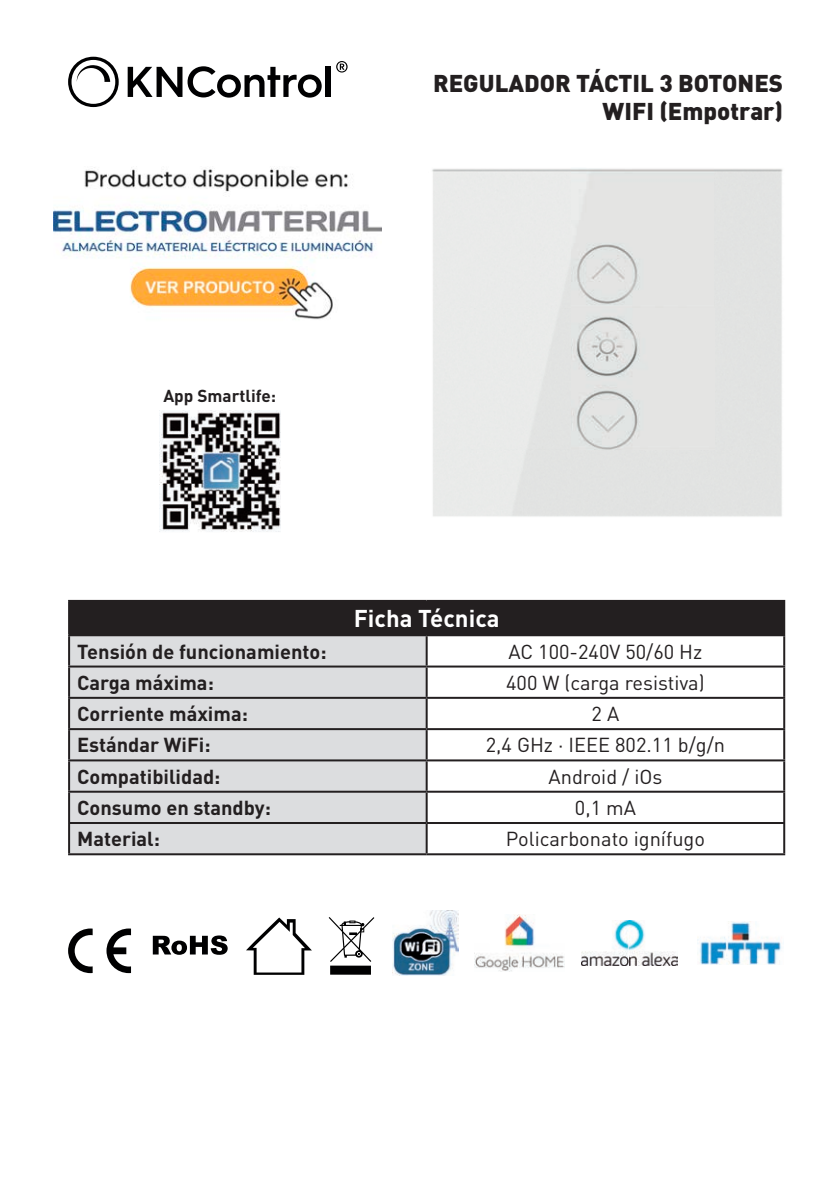
<style>
.page{position:relative;width:840px;height:1191px;background:#fff}
.page>*{position:absolute;margin:0;border:0;box-sizing:border-box;transform-origin:0 0}
.t1{font:900 24px/28px "DIN Pro";color:#231f20;text-align:right}
.t2{font:700 24px "DIN Pro";color:#fff}
.t3{font:700 20px "DIN Pro";color:#231f20}
.t4{font:20px "DIN Pro";color:#231f20}
.t5{font:700 17.2px "DIN Pro";color:#231f20}
</style>
<div class="page">
<div style="left:69px;top:601px;width:714px;height:34px;background:#231f20"></div>
<div style="left:70px;top:636px;width:355px;height:217px;background:#dcdddf"></div>
<hr style="left:68px;top:600px;width:358px;height:2px;background:#231f20">
<hr style="left:68px;top:602px;width:2px;height:32px;background:#231f20">
<hr style="left:426px;top:600px;width:358px;height:2px;background:#231f20">
<hr style="left:782px;top:602px;width:2px;height:32px;background:#231f20">
<hr style="left:68px;top:634px;width:358px;height:2px;background:#231f20">
<hr style="left:68px;top:636px;width:2px;height:29px;background:#231f20">
<hr style="left:426px;top:634px;width:358px;height:2px;background:#231f20">
<hr style="left:425px;top:636px;width:2px;height:29px;background:#231f20">
<hr style="left:782px;top:636px;width:2px;height:29px;background:#231f20">
<hr style="left:68px;top:665px;width:358px;height:2px;background:#231f20">
<hr style="left:68px;top:667px;width:2px;height:30px;background:#231f20">
<hr style="left:426px;top:665px;width:358px;height:2px;background:#231f20">
<hr style="left:425px;top:667px;width:2px;height:30px;background:#231f20">
<hr style="left:782px;top:667px;width:2px;height:30px;background:#231f20">
<hr style="left:68px;top:697px;width:358px;height:2px;background:#231f20">
<hr style="left:68px;top:699px;width:2px;height:29px;background:#231f20">
<hr style="left:426px;top:697px;width:358px;height:2px;background:#231f20">
<hr style="left:425px;top:699px;width:2px;height:29px;background:#231f20">
<hr style="left:782px;top:699px;width:2px;height:29px;background:#231f20">
<hr style="left:68px;top:728px;width:358px;height:2px;background:#231f20">
<hr style="left:68px;top:730px;width:2px;height:29px;background:#231f20">
<hr style="left:426px;top:728px;width:358px;height:2px;background:#231f20">
<hr style="left:425px;top:730px;width:2px;height:29px;background:#231f20">
<hr style="left:782px;top:730px;width:2px;height:29px;background:#231f20">
<hr style="left:68px;top:759px;width:358px;height:2px;background:#231f20">
<hr style="left:68px;top:761px;width:2px;height:29px;background:#231f20">
<hr style="left:426px;top:759px;width:358px;height:2px;background:#231f20">
<hr style="left:425px;top:761px;width:2px;height:29px;background:#231f20">
<hr style="left:782px;top:761px;width:2px;height:29px;background:#231f20">
<hr style="left:68px;top:790px;width:358px;height:2px;background:#231f20">
<hr style="left:68px;top:792px;width:2px;height:30px;background:#231f20">
<hr style="left:426px;top:790px;width:358px;height:2px;background:#231f20">
<hr style="left:425px;top:792px;width:2px;height:30px;background:#231f20">
<hr style="left:782px;top:792px;width:2px;height:30px;background:#231f20">
<hr style="left:68px;top:822px;width:358px;height:2px;background:#231f20">
<hr style="left:68px;top:824px;width:2px;height:29px;background:#231f20">
<hr style="left:426px;top:822px;width:358px;height:2px;background:#231f20">
<hr style="left:425px;top:824px;width:2px;height:29px;background:#231f20">
<hr style="left:782px;top:824px;width:2px;height:29px;background:#231f20">
<hr style="left:68px;top:853px;width:358px;height:2px;background:#231f20">
<hr style="left:426px;top:853px;width:358px;height:2px;background:#231f20">
<svg style="left:68px;top:57px;width:51px;height:50px"></svg>
<svg style="left:128px;top:66px;width:193px;height:32px"></svg>
<div style="left:325px;top:67px;width:5px;height:30px;background:#000001"></div>
<svg style="left:336px;top:61px;width:11px;height:12px"></svg>
<img style="left:392px;top:910px;width:66px;height:65px">
<div style="left:432px;top:168px;width:351px;height:349px;background:#e4e4e3"></div>
<img style="left:581px;top:920px;width:96px;height:45px">
<img style="left:474px;top:914px;width:90px;height:57px">
<img style="left:697px;top:921px;width:85px;height:43px">
<svg style="left:246px;top:917px;width:66px;height:57px"></svg>
<svg style="left:68px;top:928px;width:25px;height:45px"></svg>
<svg style="left:106px;top:928px;width:25px;height:45px"></svg>
<svg style="left:153px;top:935px;width:74px;height:19px"></svg>
<div style="left:330px;top:965px;width:41px;height:9px;background:#000001"></div>
<svg style="left:328px;top:917px;width:46px;height:45px"></svg>
<img style="left:159px;top:410px;width:121px;height:122px">
<img style="left:54px;top:167px;width:327px;height:153px">
<p class="t1" style="left:433px;top:68px;width:351px">REGULADOR TÁCTIL 3 BOTONES<br>WIFI (Empotrar)</p>
<p class="t5" style="left:163px;top:384px;width:114px">App Smartlife:</p>
<p class="t2" style="left:353px;top:602px;width:147px">Ficha Técnica</p>
<p class="t3" style="left:77px;top:637px;width:251px">Tensión de funcionamiento:</p>
<p class="t4" style="left:508px;top:637px;width:195px">AC 100-240V 50/60 Hz</p>
<p class="t3" style="left:77px;top:669px;width:138px">Carga máxima:</p>
<p class="t4" style="left:506px;top:669px;width:200px">400 W (carga resistiva)</p>
<p class="t3" style="left:77px;top:700px;width:172px">Corriente máxima:</p>
<p class="t4" style="left:591px;top:700px;width:29px">2 A</p>
<p class="t3" style="left:77px;top:731px;width:135px">Estándar WiFi:</p>
<p class="t4" style="left:485px;top:731px;width:240px">2,4 GHz · IEEE 802.11 b/g/n</p>
<p class="t3" style="left:77px;top:763px;width:145px">Compatibilidad:</p>
<p class="t4" style="left:548px;top:763px;width:115px">Android / iOs</p>
<p class="t3" style="left:77px;top:794px;width:195px">Consumo en standby:</p>
<p class="t4" style="left:574px;top:794px;width:62px">0,1 mA</p>
<p class="t3" style="left:77px;top:825px;width:84px">Material:</p>
<p class="t4" style="left:505px;top:825px;width:201px">Policarbonato ignífugo</p>
</div>
